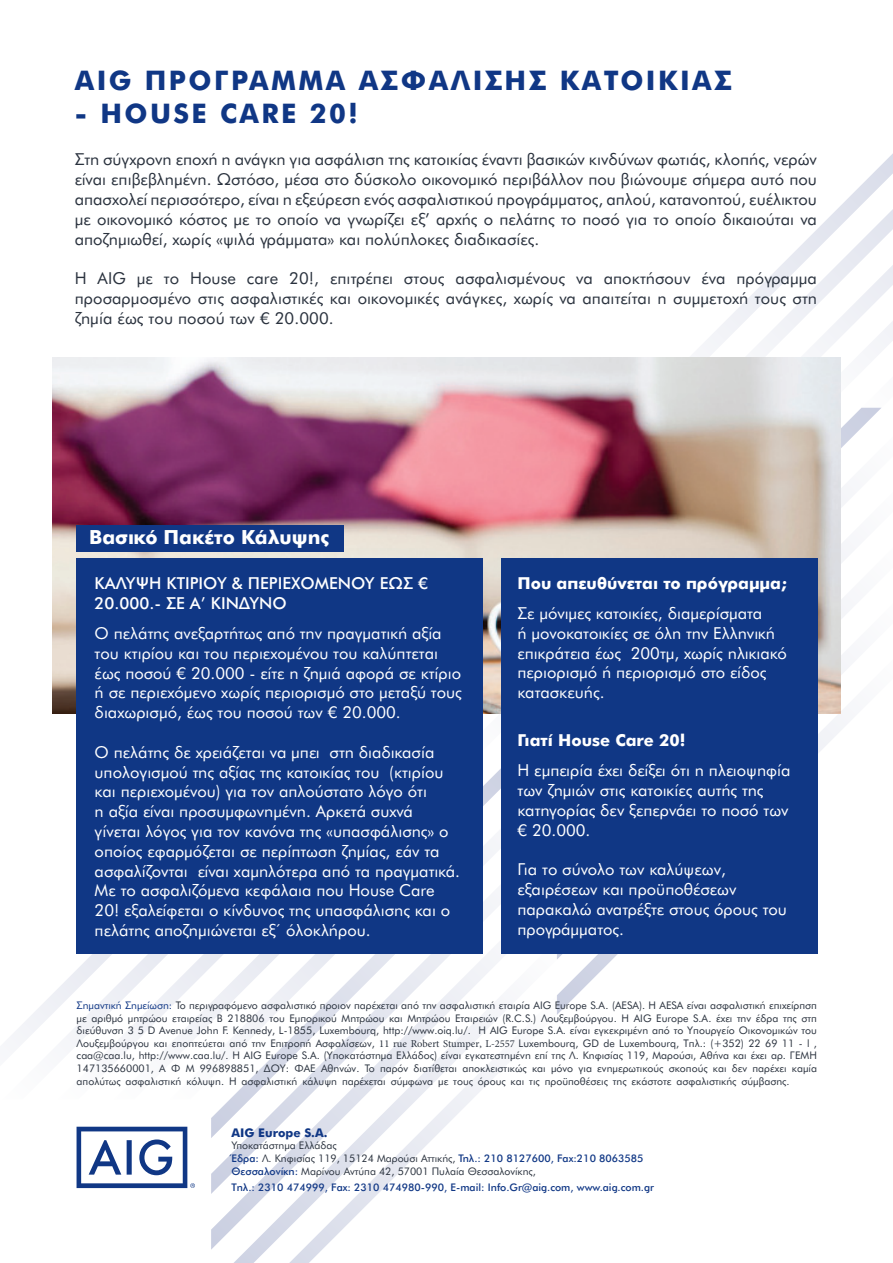
<style>
.page{position:relative;width:893px;height:1263px;background:#fff}
.page>*{position:absolute;margin:0;border:0;box-sizing:border-box;transform-origin:0 0}
.t1{font:700 27px "AIG Futura GR";letter-spacing:.09em;color:#103785}
.t2{font:700 19.5px "AIG Futura GR";color:#fff}
.t3{font:16.5px/19.8px "AIG Futura GR";color:#fff}
.t4{font:16.5px/19.8px "AIG Futura GR";color:#2a323e;text-align:justify}
.t5{font:500 16.5px/19.8px "AIG Futura GR";color:#fff}
.t6{font:700 16.5px "AIG Futura GR";color:#fff}
.t7{font:700 12px "AIG Futura GR";color:#103785}
.t8{font:10.5px/12.6px "AIG Futura GR";color:#2a323e}
.t9{font:500 10.5px "AIG Futura GR";color:#103785}
.s1{color:#103785}
.s2{font-family:"Minion Pro"}
.s3{font-weight:500;color:#103785}
</style>
<div class="page">
<img style="left:638px;top:153px;width:255px;height:255px">
<img style="left:557px;top:960px;width:55px;height:54px">
<img style="left:826px;top:408px;width:54px;height:337px">
<svg style="left:861px;top:408px;width:20px;height:1px"></svg>
<svg style="left:557px;top:995px;width:1px;height:20px"></svg>
<img style="left:234px;top:1250px;width:88px;height:13px">
<img style="left:211px;top:1194px;width:167px;height:56px">
<img style="left:211px;top:1138px;width:222px;height:56px">
<img style="left:211px;top:1099px;width:261px;height:39px">
<img style="left:480px;top:768px;width:21px;height:323px">
<img style="left:424px;top:954px;width:56px;height:145px">
<img style="left:368px;top:954px;width:56px;height:145px">
<img style="left:313px;top:954px;width:55px;height:145px">
<img style="left:11px;top:753px;width:302px;height:346px">
<svg style="left:77px;top:1127px;width:118px;height:61px"></svg>
<img style="left:53px;top:358px;width:787px;height:355px">
<div style="left:77px;top:558px;width:406px;height:396px;background:#103785"></div>
<div style="left:501px;top:558px;width:316px;height:158px;background:#103785"></div>
<div style="left:501px;top:711px;width:316px;height:243px;background:#103785"></div>
<div style="left:77px;top:525px;width:267px;height:27px;background:#103785"></div>
<p class="t1" style="left:75px;top:64px;width:659px">AIG ΠΡΌΓΡΑΜΜΑ ΑΣΦΆΛΙΣΗΣ ΚΑΤΟΙΚΊΑΣ</p>
<p class="t1" style="left:75px;top:97px;width:285px">- HOUSE CARE 20!</p>
<p class="t4" style="left:75px;top:150px;width:744px">Στη σύγχρονη εποχή η ανάγκη για ασφάλιση της κατοικίας έναντι βασικών κινδύνων φωτιάς, κλοπής, νερών είναι επιβεβληµένη. Ωστόσο, µέσα στο δύσκολο οικονοµικό περιβάλλον που βιώνουµε σήµερα αυτό που απασχολεί περισσότερο, είναι η εξεύρεση ενός ασφαλιστικού προγράµµατος, απλού, κατανοητού, ευέλικτου µε οικονοµικό κόστος µε το οποίο να γνωρίζει εξ’ αρχής ο πελάτης το ποσό για το οποίο δικαιούται να αποζηµιωθεί, χωρίς «ψιλά γράµµατα» και πολύπλοκες διαδικασίες.</p>
<p class="t4" style="left:75px;top:268px;width:744px">Η AIG µε το House care 20!, επιτρέπει στους ασφαλισµένους να αποκτήσουν ένα πρόγραµµα προσαρµοσµένο στις ασφαλιστικές και οικονοµικές ανάγκες, χωρίς να απαιτείται η συµµ ετοχή τους στη ζηµία έως του ποσού των € 20.000.</p>
<p class="t2" style="left:89px;top:525px;width:242px">Βασικό Πακέτο Κάλυψης</p>
<p class="t5" style="left:95px;top:573px;width:335px">ΚΑΛΥΨΗ ΚΤΙΡΙΟΥ &amp; ΠΕΡΙΕΧΟΜΕΝΟΥ ΕΩΣ €<br>20.000.- ΣΕ Α’ ΚΙΝ∆ΥΝΟ</p>
<p class="t3" style="left:95px;top:623px;width:369px">Ο πελάτης ανεξαρτήτως από την πραγµατική αξία του κτιρίου και του περιεχοµένου του καλύπτεται έως ποσού € 20.000 - είτε η ζηµιά αφορά σε κτίριο ή σε περιεχόµενο χωρίς περιορισµό στο µεταξύ τους διαχωρισµό, έως του ποσού των € 20.000.</p>
<p class="t3" style="left:95px;top:742px;width:367px">Ο πελάτης δε χρειάζεται να µπει στη διαδικασία υπολογισµού της αξίας της κατοικίας του (κτιρίου και περιεχοµένου) για τον απλούστατο λόγο ότι<br>η αξία είναι προσυµφωνηµένη. Αρκετά συχνά γίνεται λόγος για τον κανόνα της «υπασφάλισης» ο οποίος εφαρµόζεται σε περίπτωση ζηµίας, εάν τα ασφαλίζονται είναι χαµηλότερα από τα πραγµατικά.<br>Με το ασφαλιζόµενα κεφάλαια που House Care 20! εξαλείφεται ο κίνδυνος της υπασφάλισης και ο πελάτης αποζηµιώνεται εξ΄ όλοκλήρου.</p>
<p class="t6" style="left:517px;top:573px;width:271px">Που απευθύνεται το πρόγραµµα;</p>
<p class="t3" style="left:517px;top:603px;width:271px">Σε µόνιµες κατοικίες, διαµερίσµατα<br>ή µονοκατοικίες σε όλη την Ελληνική επικράτεια έως 200τµ, χωρίς ηλικιακό περιορισµό ή περιορισµό στο είδος κατασκευής.</p>
<p class="t6" style="left:517px;top:730px;width:169px">Γιατί House Care 20!</p>
<p class="t3" style="left:517px;top:760px;width:275px">Η εµπειρία έχει δείξει ότι η πλειοψηφία των ζηµιών στις κατοικίες αυτής της κατηγορίας δεν ξεπερνάει το ποσό των € 20.000.</p>
<p class="t3" style="left:517px;top:859px;width:271px">Για το σύνολο των καλύψεων, εξαιρέσεων και προϋποθέσεων παρακαλώ ανατρέξτε στους όρους του προγράµµατος.</p>
<p class="t8" style="left:77px;top:999px;width:742px;text-align:justify"><span class="s1">Σημαντική Σημείωση:</span> Το περιγραφόμενο ασφαλιστικό προιον παρέχεται από την ασφαλιστική εταιρία AIG Europe S.A. (AESA). Η AESA είναι ασφαλιστική επιχείρπσπ με αριθμό μητρώου εταιρείας Β 218806 του Εμπορικού Μητρώου και Μητρώου Εταιρειών (R.C.S.) Λουξεμβούργου. Η AIG Europe S.A. έχει την έδρα τπς στπ διεύθυνση 3 5 D Aνenue John F. Kennedy, L-1855, Luxembourq, http://www.oiq.lu/. Η AIG Europe S.A. είναι εγκεκριμένη από το Υπουργείο Οικονομικών του Λουξεμβούργου και εποπτεύεται από την Επιτροπή Ασφαλίσεων, <span class="s2">11 rue Robert Stumper, L-2557</span> Luxembourq, GD de Luxembourq, Τπλ.: (+352) 22 69 11 - l , caa@caa.lu, http://www.caa.lu/. Η AIG Europe S.A. (Υποκατάστημα Ελλάδος) είναι εγκατεστημένη επί τπς Λ. Κηφισίας 119, Μαρούσι, Αθήνα και έχει αρ. ΓΕΜΗ 147135660001, Α Φ Μ 996898851, ΔΟΥ: ΦΑΕ Αθηνών. Το παρόν διατίθεται αποκλειστικώς και μόνο για ενημερωτικούς σκοπούς και δεν παρέχει καμία απολύτως ασφαλιστική κόλuψn. Η ασφαλιστική κάλυψη παρέχεται σύμφωνα με τους όρους και τις προϋποθέσεις τnς εκάστοτε ασφαλιστικής σύμβασης.</p>
<p class="t7" style="left:231px;top:1125px;width:97px">AIG Europe S.A.</p>
<p class="t8" style="left:231px;top:1139px;width:414px">Υποκατάστημα Ελλάδας<br><span class="s3">Έδρα:</span> Λ. Κηφισίας 119, 15124 Μαρούσι Αττικής, <span class="s3">Τηλ.: 210 8127600, Fax:210 8063585<br>Θεσσαλονίκη:</span> Μαρίνου Αντύπα 42, 57001 Πυλαία Θεσσαλονίκης,</p>
<p class="t9" style="left:231px;top:1181px;width:424px">Tηλ.: 2310 474999, Fax: 2310 474980-990, E-mail: Info.Gr@aig.com, www.aig.com.gr</p>
</div>
